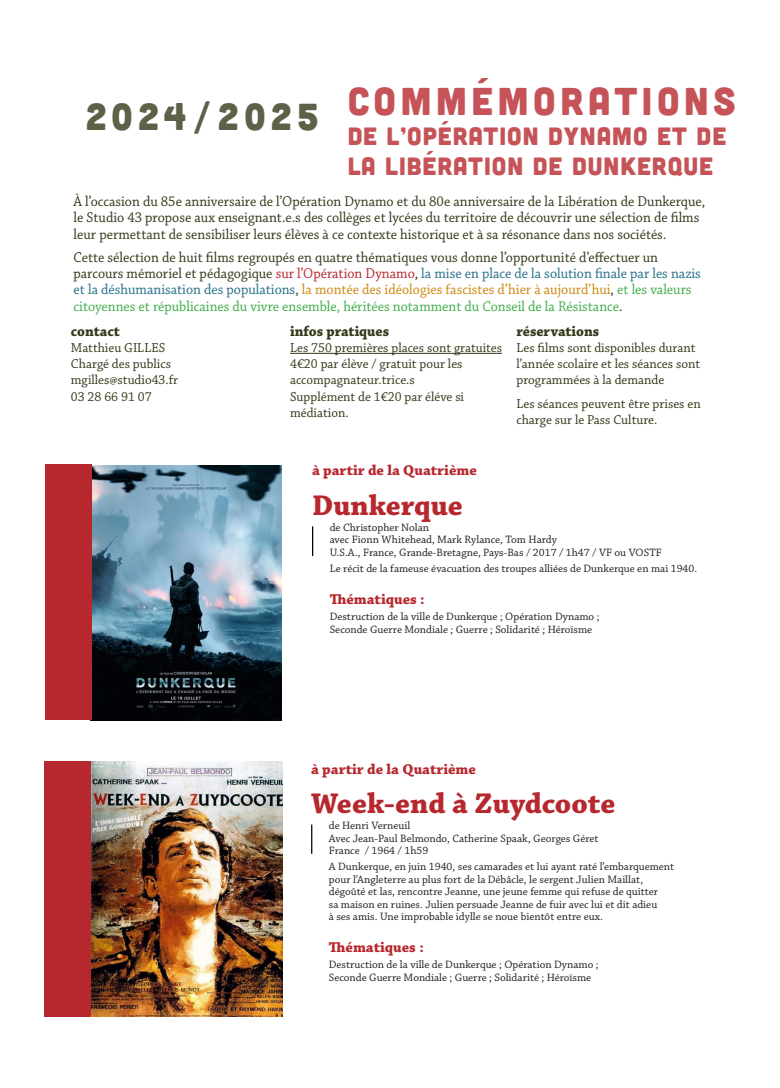
<style>
.page{position:relative;width:780px;height:1088px;background:#fff}
.page>*{position:absolute;margin:0;border:0;box-sizing:border-box;transform-origin:0 0}
.t1{font:38.75px "Cubano";letter-spacing:.12em;color:#b7282e}
.t2{font:700 30px "Chaparral Pro";color:#b7282e}
.t3{font:25px/30px "Cubano";letter-spacing:.04em;color:#b7282e}
.t4{font:15px/16.2px "Chaparral Pro";color:#333b1a;scale:.94 1}
.t5{font:700 15px "Chaparral Pro";color:#b7282e}
.t6{font:700 15px "Chaparral Pro";color:#333b1a;scale:.96 1}
.t7{font:13.75px/16.2px "Chaparral Pro";color:#333b1a;scale:.96 1}
.t8{font:11.25px/12.5px "Chaparral Pro";color:#231f20}
.s1{color:#b7282e}
.s2{color:#28708b}
.s3{color:#ce8911}
.s4{color:#40ae49}
</style>
<div class="page">
<img style="left:92px;top:465px;width:190px;height:255px">
<hr style="left:312px;top:526px;width:1px;height:30px;background:#000">
<div style="left:45px;top:464px;width:47px;height:256px;background:#b7282e"></div>
<img style="left:91px;top:762px;width:192px;height:255px">
<hr style="left:311px;top:824px;width:1px;height:30px;background:#000">
<div style="left:44px;top:762px;width:47px;height:255px;background:#b7282e"></div>
<hr style="left:290px;top:353px;width:212px;height:1px;background:#333b1a">
<h1 class="t1" style="left:85px;top:77px;width:652px"><sub>2024/2025</sub> COMMÉMORATIONS</h1>
<h3 class="t3" style="left:347px;top:120px;width:380px">DE L’OPÉRATION DYNAMO ET DE<br>LA LIBÉRATION DE DUNKERQUE</h3>
<p class="t4" style="left:74px;top:194px;width:673px">À l’occasion du 85e anniversaire de l’Opération Dynamo et du 80e anniversaire de la Libération de Dunkerque, le Studio 43 propose aux enseignant.e.s des collèges et lycées du territoire de découvrir une sélection de films leur permettant de sensibiliser leurs élèves à ce contexte historique et à sa résonance dans nos sociétés.</p>
<p class="t4" style="left:74px;top:250px;width:669px">Cette sélection de huit films regroupés en quatre thématiques vous donne l’opportunité d’effectuer un parcours mémoriel et pédagogique <span class="s1">sur l’Opération Dynamo</span>, <span class="s2">la mise en place de la solution finale par les nazis et la déshumanisation des populations</span>, <span class="s3">la montée des idéologies fascistes d’hier à aujourd’hui</span>, <span class="s4">et les valeurs citoyennes et républicaines du vivre ensemble, héritées notamment du Conseil de la Résistance</span>.</p>
<p class="t6" style="left:71px;top:322px;width:53px">contact</p>
<p class="t7" style="left:71px;top:340px;width:100px">Matthieu GILLES</p>
<p class="t7" style="left:71px;top:356px;width:106px">Chargé des publics</p>
<p class="t7" style="left:71px;top:372px;width:113px">mgilles@studio43.fr</p>
<p class="t7" style="left:71px;top:389px;width:86px">03 28 66 91 07</p>
<p class="t6" style="left:290px;top:322px;width:105px">infos pratiques</p>
<p class="t7" style="left:290px;top:340px;width:222px">Les 750 premières places sont gratuites</p>
<p class="t7" style="left:290px;top:356px;width:181px">4€20 par élève / gratuit pour les accompagnateur.trice.s</p>
<p class="t7" style="left:290px;top:389px;width:183px">Supplément de 1€20 par éléve si médiation.</p>
<p class="t6" style="left:516px;top:322px;width:88px">réservations</p>
<p class="t7" style="left:516px;top:340px;width:193px">Les films sont disponibles durant l’année scolaire et les séances sont programmées à la demande</p>
<p class="t7" style="left:516px;top:396px;width:193px">Les séances peuvent être prises en charge sur le Pass Culture.</p>
<p class="t5" style="left:312px;top:462px;width:166px">à partir de la Quatrième</p>
<p class="t2" style="left:312px;top:488px;width:152px">Dunkerque</p>
<p class="t8" style="left:330px;top:521px;width:101px">de Christopher Nolan</p>
<p class="t8" style="left:330px;top:534px;width:229px">avec Fionn Whitehead, Mark Rylance, Tom Hardy</p>
<p class="t8" style="left:330px;top:546px;width:333px">U.S.A., France, Grande-Bretagne, Pays-Bas / 2017 / 1h47 / VF ou VOSTF</p>
<p class="t8" style="left:330px;top:563px;width:369px">Le récit de la fameuse évacuation des troupes alliées de Dunkerque en mai 1940.</p>
<p class="t5" style="left:330px;top:590px;width:96px">Thématiques :</p>
<p class="t8" style="left:330px;top:611px;width:271px">Destruction de la ville de Dunkerque ; Opération Dynamo ;<br>Seconde Guerre Mondiale ; Guerre ; Solidarité ; Héroïsme</p>
<p class="t5" style="left:311px;top:760px;width:166px">à partir de la Quatrième</p>
<p class="t2" style="left:311px;top:786px;width:306px">Week-end à Zuydcoote</p>
<p class="t8" style="left:329px;top:820px;width:83px">de Henri Verneuil</p>
<p class="t8" style="left:329px;top:832px;width:271px">Avec Jean-Paul Belmondo, Catherine Spaak, Georges Géret</p>
<p class="t8" style="left:329px;top:845px;width:101px">France / 1964 / 1h59</p>
<p class="t8" style="left:329px;top:861px;width:347px">A Dunkerque, en juin 1940, ses camarades et lui ayant raté l’embarquement pour l’Angleterre au plus fort de la Débâcle, le sergent Julien Maillat, dégoûté et las, rencontre Jeanne, une jeune femme qui refuse de quitter<br>sa maison en ruines. Julien persuade Jeanne de fuir avec lui et dit adieu<br>à ses amis. Une improbable idylle se noue bientôt entre eux.</p>
<p class="t5" style="left:329px;top:939px;width:96px">Thématiques :</p>
<p class="t8" style="left:329px;top:959px;width:271px">Destruction de la ville de Dunkerque ; Opération Dynamo ;<br>Seconde Guerre Mondiale ; Guerre ; Solidarité ; Héroïsme</p>
</div>
